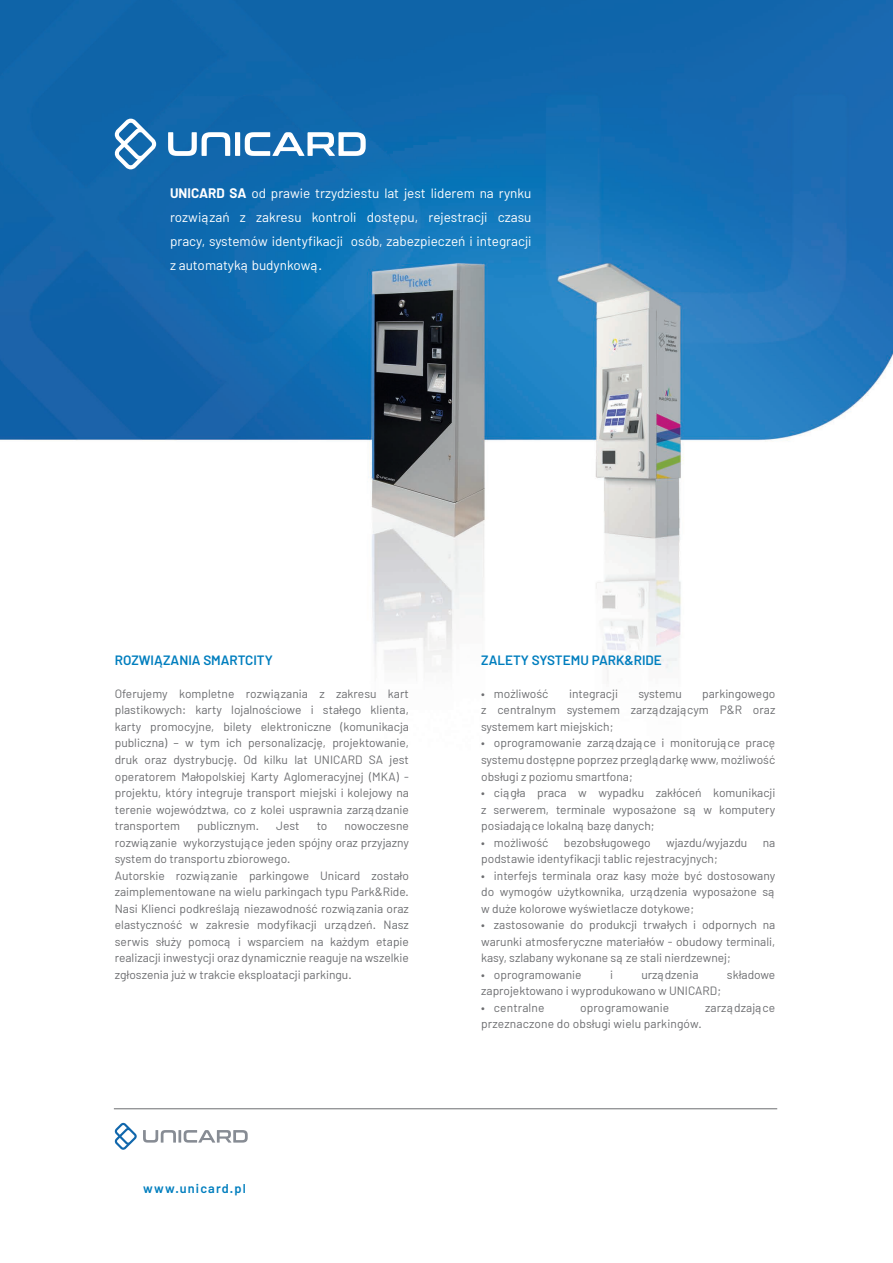
<style>
.page{position:relative;width:893px;height:1263px;background:#fff}
.page>*{position:absolute;margin:0;border:0;box-sizing:border-box;transform-origin:0 0}
.basic_opis{font:13.5px/24px "Barlow";color:#fff;text-align:justify}
.podstawowy{font:600 13.5px "Barlow";color:#007ebe}
.basic_opis-2{font:600 12.75px "Barlow";letter-spacing:.09em;color:#007ebe}
.podstawowy-2{font:12px/16.5px "Barlow";color:#6c6d70;text-align:justify}
.s1{font-weight:700}
</style>
<div class="page">
<img style="left:0;top:0;width:893px;height:1143px">
<svg style="left:168px;top:132px;width:62px;height:24px"></svg>
<div style="left:235px;top:132px;width:5px;height:24px;background:#fff"></div>
<svg style="left:245px;top:132px;width:121px;height:24px"></svg>
<svg style="left:115px;top:119px;width:41px;height:50px"></svg>
<hr style="left:114px;top:1108px;width:663px;height:1px;background:#6c6d70">
<svg style="left:143px;top:1130px;width:105px;height:12px"></svg>
<svg style="left:115px;top:1123px;width:22px;height:27px"></svg>
<p class="basic_opis" style="left:170px;top:181px;width:363px"><span class="s1">UNICARD SA</span> od prawie trzydziestu lat jest liderem na rynku rozwiązań z zakresu kontroli dostępu, rejestracji czasu pracy, systemów identyfikacji osób, zabezpieczeń i integracji z automatyką budynkową.</p>
<p class="podstawowy" style="left:115px;top:652px;width:160px">ROZWIĄZANIA SMARTCITY</p>
<p class="podstawowy-2" style="left:115px;top:685px;width:296px">Oferujemy kompletne rozwiązania z zakresu kart plastikowych: karty lojalnościowe i stałego klienta, karty promocyjne, bilety elektroniczne (komunikacja publiczna) – w tym ich personalizację, projektowanie, druk oraz dystrybucję. Od kilku lat UNICARD SA jest operatorem Małopolskiej Karty Aglomeracyjnej (MKA) - projektu, który integruje transport miejski i kolejowy na terenie województwa, co z kolei usprawnia zarządzanie transportem</p>
<p class="podstawowy-2" style="left:197px;top:817px;width:63px">publicznym.</p>
<p class="podstawowy-2" style="left:276px;top:817px;width:25px">Jest</p>
<p class="podstawowy-2" style="left:317px;top:817px;width:12px">to</p>
<p class="podstawowy-2" style="left:115px;top:817px;width:296px;text-indent:230px">nowoczesne rozwiązanie wykorzystujące jeden spójny oraz przyjazny system do transportu zbiorowego.</p>
<p class="podstawowy-2" style="left:115px;top:867px;width:296px">Autorskie rozwiązanie parkingowe Unicard zostało zaimplementowane na wielu parkingach typu Park&amp;Ride.<br>Nasi Klienci podkreślają niezawodność rozwiązania oraz elastyczność w zakresie modyfikacji urządzeń. Nasz serwis służy pomocą i wsparciem na każdym etapie realizacji inwestycji oraz dynamicznie reaguje na wszelkie zgłoszenia już w trakcie eksploatacji parkingu.</p>
<p class="basic_opis-2" style="left:143px;top:1180px;width:104px">www.unicard.pl</p>
<p class="podstawowy" style="left:481px;top:652px;width:182px">ZALETY SYSTEMU PARK&amp;RIDE</p>
<p class="podstawowy-2" style="left:481px;top:685px;width:69px">• możliwość</p>
<p class="podstawowy-2" style="left:569px;top:685px;width:50px">integracji</p>
<p class="podstawowy-2" style="left:638px;top:685px;width:45px">systemu</p>
<p class="podstawowy-2" style="left:481px;top:685px;width:296px;text-indent:221px">parkingowego z centralnym systemem zarządzającym P&amp;R oraz systemem kart miejskich;</p>
<p class="podstawowy-2" style="left:481px;top:735px;width:296px">• oprogramowanie zarządzające i monitorujące pracę systemu dostępne poprzez przeglądarkę www, możliwość obsługi z poziomu smartfona;</p>
<p class="podstawowy-2" style="left:481px;top:784px;width:296px">• ciągła praca w wypadku zakłóceń komunikacji z serwerem, terminale wyposażone są w komputery posiadające lokalną bazę danych;</p>
<p class="podstawowy-2" style="left:481px;top:834px;width:69px">• możliwość</p>
<p class="podstawowy-2" style="left:564px;top:834px;width:88px">bezobsługowego</p>
<p class="podstawowy-2" style="left:666px;top:834px;width:83px">wjazdu/wyjazdu</p>
<p class="podstawowy-2" style="left:763px;top:834px;width:14px">na</p>
<p class="podstawowy-2" style="left:481px;top:850px;width:238px">podstawie identyfikacji tablic rejestracyjnych;</p>
<p class="podstawowy-2" style="left:481px;top:867px;width:296px">• interfejs terminala oraz kasy może być dostosowany do wymogów użytkownika, urządzenia wyposażone są w duże kolorowe wyświetlacze dotykowe;</p>
<p class="podstawowy-2" style="left:481px;top:916px;width:296px">• zastosowanie do produkcji trwałych i odpornych na warunki atmosferyczne materiałów - obudowy terminali, kasy, szlabany wykonane są ze stali nierdzewnej;</p>
<p class="podstawowy-2" style="left:481px;top:966px;width:102px">• oprogramowanie</p>
<p class="podstawowy-2" style="left:610px;top:966px;width:4px">i</p>
<p class="podstawowy-2" style="left:641px;top:966px;width:59px">urządzenia</p>
<p class="podstawowy-2" style="left:727px;top:966px;width:50px">składowe</p>
<p class="podstawowy-2" style="left:481px;top:982px;width:241px">zaprojektowano i wyprodukowano w UNICARD;</p>
<p class="podstawowy-2" style="left:481px;top:999px;width:65px">• centralne</p>
<p class="podstawowy-2" style="left:580px;top:999px;width:91px">oprogramowanie</p>
<p class="podstawowy-2" style="left:705px;top:999px;width:72px">zarządzające</p>
<p class="podstawowy-2" style="left:481px;top:1015px;width:222px">przeznaczone do obsługi wielu parkingów.</p>
</div>
